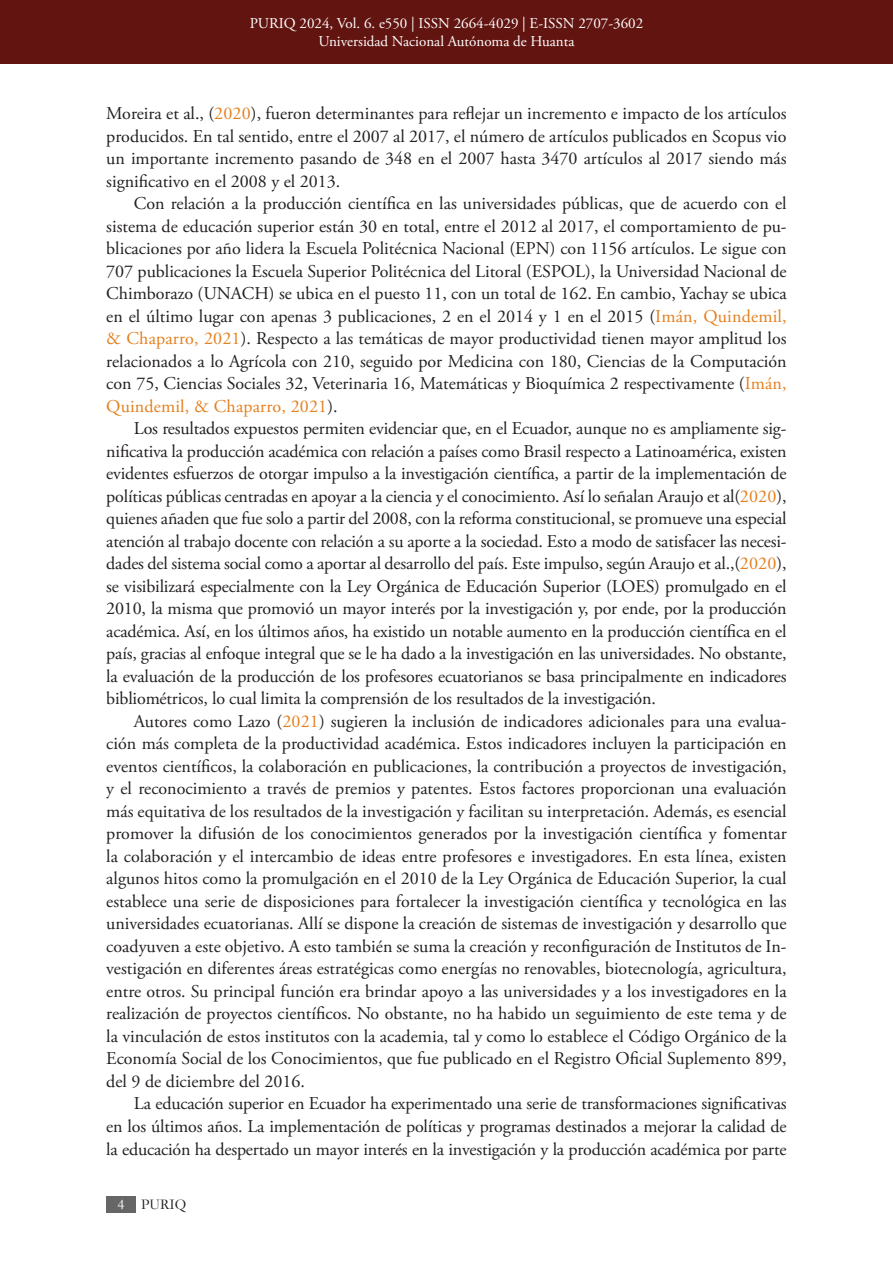
<style>
.page{position:relative;width:893px;height:1263px;background:#fff}
.page>*{position:absolute;margin:0;border:0;box-sizing:border-box;transform-origin:0 0}
.Parrafo_ES{font:18px/22.5px "Adobe Garamond Pro";color:#231f20;text-align:justify}
.t1{font:15px/18px "Adobe Garamond Pro";color:#fff;text-align:center}
.t2{font:15px "Garamond";color:#231f20}
.s1{color:#e4801e}
.s2{color:#fff}
</style>
<div class="page">
<div style="left:0;top:0;width:893px;height:64px;background:#621410"></div>
<div style="left:106px;top:1196px;width:29px;height:16px;background:#666"></div>
<p class="t1" style="left:250px;top:15px;width:395px">PURIQ 2024, Vol. 6. e550 | ISSN 2664-4029 | E-ISSN 2707-3602<br>Universidad Nacional Autónoma de Huanta</p>
<p class="Parrafo_ES" style="left:106px;top:103px;width:682px">Moreira et al., (<span class="s1">2020</span>), fueron determinantes para reflejar un incremento e impacto de los artículos producidos. En tal sentido, entre el 2007 al 2017, el número de artículos publicados en Scopus vio un importante incremento pasando de 348 en el 2007 hasta 3470 artículos al 2017 siendo más significativo en el 2008 y el 2013.</p>
<p class="Parrafo_ES" style="left:106px;top:193px;width:682px;text-indent:28px">Con relación a la producción científica en las universidades públicas, que de acuerdo con el sistema de educación superior están 30 en total, entre el 2012 al 2017, el comportamiento de pu&shy;blicaciones por año lidera la Escuela Politécnica Nacional (EPN) con 1156 artículos. Le sigue con 707 publicaciones la Escuela Superior Politécnica del Litoral (ESPOL), la Universidad Nacional de Chimborazo (UNACH) se ubica en el puesto 11, con un total de 162. En cambio, Yachay se ubica en el último lugar con apenas 3 publicaciones, 2 en el 2014 y 1 en el 2015 (<span class="s1">Imán, Quindemil, &amp; Chaparro, 2021</span>). Respecto a las temáticas de mayor productividad tienen mayor amplitud los relacionados a lo Agrícola con 210, seguido por Medicina con 180, Ciencias de la Computación con 75, Ciencias Sociales 32, Veterinaria 16, Matemáticas y Bioquímica 2 respectivamente (<span class="s1">Imán, Quindemil, &amp; Chaparro, 2021</span>).</p>
<p class="Parrafo_ES" style="left:106px;top:418px;width:682px;text-indent:28px">Los resultados expuestos permiten evidenciar que, en el Ecuador, aunque no es ampliamente sig&shy;nificativa la producción académica con relación a países como Brasil respecto a Latinoamérica, existen evidentes esfuerzos de otorgar impulso a la investigación científica, a partir de la implementación de políticas públicas centradas en apoyar a la ciencia y el conocimiento. Así lo señalan Araujo et al(<span class="s1">2020</span>), quienes añaden que fue solo a partir del 2008, con la reforma constitucional, se promueve una especial atención al trabajo docente con relación a su aporte a la sociedad. Esto a modo de satisfacer las necesi&shy;dades del sistema social como a aportar al desarrollo del país. Este impulso, según Araujo et al.,(<span class="s1">2020</span>), se visibilizará especialmente con la Ley Orgánica de Educación Superior (LOES) promulgado en el 2010, la misma que promovió un mayor interés por la investigación y, por ende, por la producción académica. Así, en los últimos años, ha existido un notable aumento en la producción científica en el país, gracias al enfoque integral que se le ha dado a la investigación en las universidades. No obstante, la evaluación de la producción de los profesores ecuatorianos se basa principalmente en indicadores bibliométricos, lo cual limita la comprensión de los resultados de la investigación.</p>
<p class="Parrafo_ES" style="left:106px;top:711px;width:682px;text-indent:28px">Autores como Lazo (<span class="s1">2021</span>) sugieren la inclusión de indicadores adicionales para una evalua&shy;ción más completa de la productividad académica. Estos indicadores incluyen la participación en eventos científicos, la colaboración en publicaciones, la contribución a proyectos de investigación, y el reconocimiento a través de premios y patentes. Estos factores proporcionan una evaluación más equitativa de los resultados de la investigación y facilitan su interpretación. Además, es esencial promover la difusión de los conocimientos generados por la investigación científica y fomentar la colaboración y el intercambio de ideas entre profesores e investigadores. En esta línea, existen algunos hitos como la promulgación en el 2010 de la Ley Orgánica de Educación Superior, la cual establece una serie de disposiciones para fortalecer la investigación científica y tecnológica en las universidades ecuatorianas. Allí se dispone la creación de sistemas de investigación y desarrollo que coadyuven a este objetivo. A esto también se suma la creación y reconfiguración de Institutos de In&shy;vestigación en diferentes áreas estratégicas como energías no renovables, biotecnología, agricultura, entre otros. Su principal función era brindar apoyo a las universidades y a los investigadores en la realización de proyectos científicos. No obstante, no ha habido un seguimiento de este tema y de la vinculación de estos institutos con la academia, tal y como lo establece el Código Orgánico de la Economía Social de los Conocimientos, que fue publicado en el Registro Oficial Suplemento 899, del 9 de diciembre del 2016.</p>
<p class="Parrafo_ES" style="left:106px;top:1093px;width:682px;text-indent:28px">La educación superior en Ecuador ha experimentado una serie de transformaciones significativas en los últimos años. La implementación de políticas y programas destinados a mejorar la calidad de la educación ha despertado un mayor interés en la investigación y la producción académica por parte</p>
<p class="t2" style="left:117px;top:1194px;width:71px"><span class="s2">4</span> PURIQ</p>
</div>
